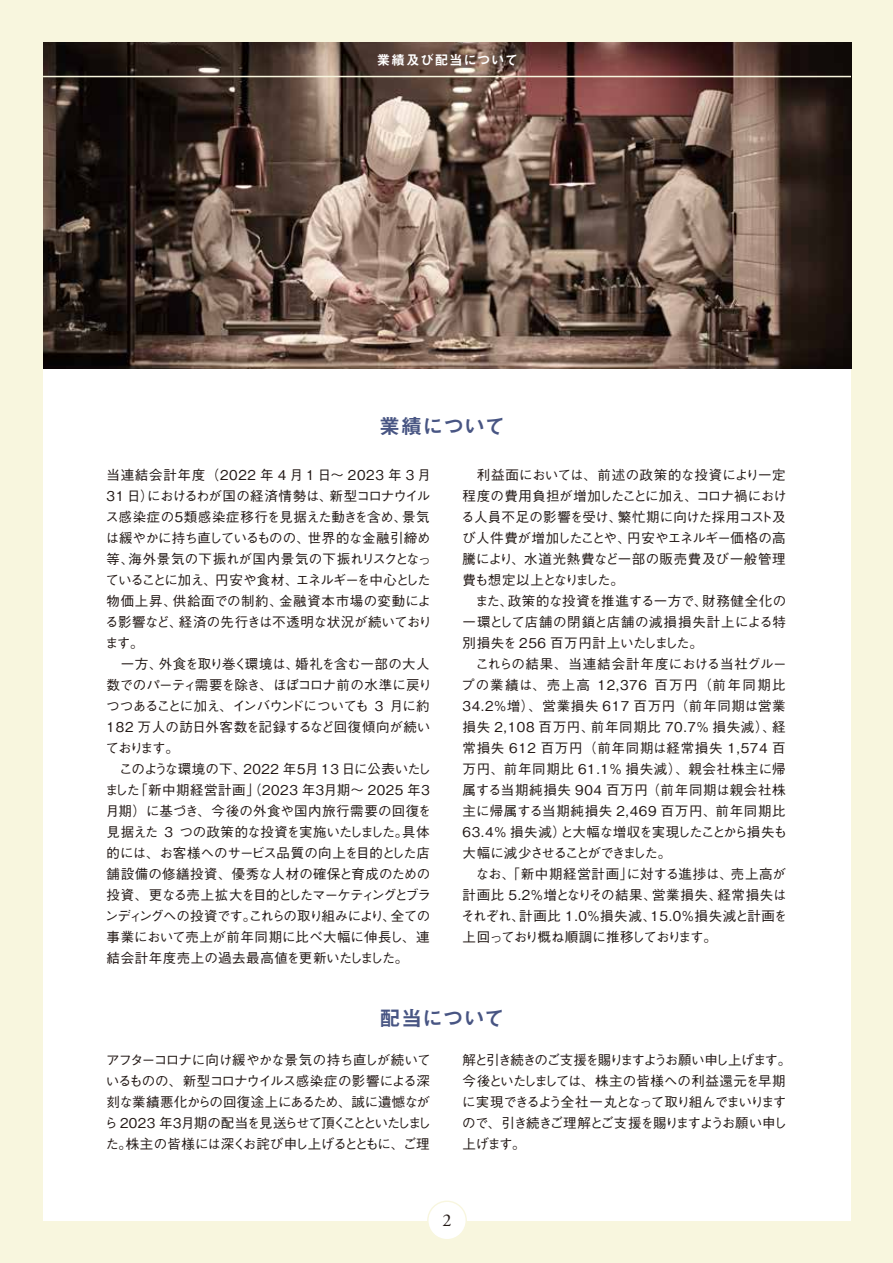
<style>
.page{position:relative;width:893px;height:1263px;background:#fff}
.page>*{position:absolute;margin:0;border:0;box-sizing:border-box;transform-origin:0 0}
.t1{font:21px "Midashi Go Pro MB31";letter-spacing:-.005em;color:#485583}
.t2{font:18px "Adobe Garamond Pro";color:#221815}
.t3{font:500 13.5px/21px "Gothic BBB Pro";letter-spacing:-.01em;color:#221815}
.t4{font:500 13.5px/21px "Gothic BBB Pro";letter-spacing:.04em;color:#221815}
.t5{font:500 13.5px/21px "Gothic BBB Pro";letter-spacing:-.09em;color:#221815}
.t6{font:13.5px "Midashi Go Pro MB31";letter-spacing:.06em;color:#fff}
</style>
<div class="page">
<hr style="left:0;top:0;width:1px;height:1263px;background:#f8f6de">
<div style="left:1px;top:0;width:892px;height:1263px;background:#f8f6de"></div>
<div style="left:43px;top:43px;width:808px;height:1177px;background:#fff"></div>
<img style="left:43px;top:43px;width:808px;height:325px">
<hr style="left:43px;top:76px;width:808px;height:1px;background:#f8f6de">
<div style="left:428px;top:1201px;width:38px;height:39px;background:#fff;border-radius:50%"></div>
<div style="left:427px;top:1200px;width:40px;height:40px;border:1px solid #f8f6de;border-radius:50%"></div>
<p class="t6" style="left:377px;top:50px;width:143px">業績及び配当について</p>
<h1 class="t1" style="left:379px;top:409px;width:128px">業績について</h1>
<p class="t3" style="left:105px;top:463px;width:329px">当連結会計年度（2022 年 4 月 1 日～ 2023 年 3 月<br>31 日）におけるわが国の経済情勢は、新型コロナウイルス感染症の５類感染症移行を見据えた動きを含め、景気は緩やかに持ち直しているものの、世界的な金融引締め等、海外景気の下振れが国内景気の下振れリスクとなっていることに加え、円安や食材、エネルギーを中心とした物価上昇、供給面での制約、金融資本市場の変動による影響など、経済の先行きは不透明な状況が続いております。<br>　一方、外食を取り巻く環境は、婚礼を含む一部の大人数でのパーティ需要を除き、ほぼコロナ前の水準に戻りつつあることに加え、インバウンドについても 3 月に約<br>182 万人の訪日外客数を記録するなど回復傾向が続いております。<br>　このような環境の下、2022 年５月 13 日に公表いたしました「新中期経営計画」（2023 年３月期～ 2025 年３月期）に基づき、今後の外食や国内旅行需要の回復を見据えた 3 つの政策的な投資を実施いたしました。具体的には、お客様へのサービス品質の向上を目的とした店舗設備の修繕投資、優秀な人材の確保と育成のための投資、更なる売上拡大を目的としたマーケティングとブランディングへの投資です。これらの取り組みにより、全ての事業において売上が前年同期に比べ大幅に伸長し、連結会計年度売上の過去最高値を更新いたしました。</p>
<p class="t4" style="left:461px;top:463px;width:328px">　利益面においては、前述の政策的な投資により一定程度の費用負担が増加したことに加え、コロナ禍における人員不足の影響を受け、繁忙期に向けた採用コスト及び人件費が増加したことや、円安やエネルギー価格の高騰により、水道光熱費など一部の販売費及び一般管理費も想定以上となりました。<br>　また、政策的な投資を推進する一方で、財務健全化の一環として店舗の閉鎖と店舗の減損損失計上による特別損失を 256 百万円計上いたしました。<br>　これらの結果、当連結会計年度における当社グループの業績は、売上高 12,376 百万円（前年同期比<br>34.2％増）、営業損失 617 百万円（前年同期は営業損失 2,108 百万円、前年同期比 70.7% 損失減）、経常損失 612 百万円（前年同期は経常損失 1,574 百万円、前年同期比 61.1% 損失減）、親会社株主に帰属する当期純損失 904 百万円（前年同期は親会社株主に帰属する当期純損失 2,469 百万円、前年同期比<br>63.4% 損失減）と大幅な増収を実現したことから損失も大幅に減少させることができました。<br>　なお、「新中期経営計画」に対する進捗は、売上高が計画比 5.2％増となりその結果、営業損失、経常損失はそれぞれ、計画比 1.0％損失減、15.0％損失減と計画を上回っており概ね順調に推移しております。</p>
<h1 class="t1" style="left:379px;top:1002px;width:127px">配当について</h1>
<p class="t3" style="left:104px;top:1048px;width:328px;text-align:justify">アフターコロナに向け緩やかな景気の持ち直しが続いているものの、新型コロナウイルス感染症の影響による深刻な業績悪化からの回復途上にあるため、誠に遺憾ながら 2023 年３月期の配当を見送らせて頂くことといたしました。株主の皆様には深くお詫び申し上げるとともに、ご理</p>
<p class="t5" style="left:462px;top:1048px;width:331px">解と引き続きのご支援を賜りますようお願い申し上げます。今後といたしましては、株主の皆様への利益還元を早期に実現できるよう全社一丸となって取り組んでまいりますので、引き続きご理解とご支援を賜りますようお願い申し上げます。</p>
<h2 class="t2" style="left:442px;top:1210px;width:10px">2</h2>
</div>
